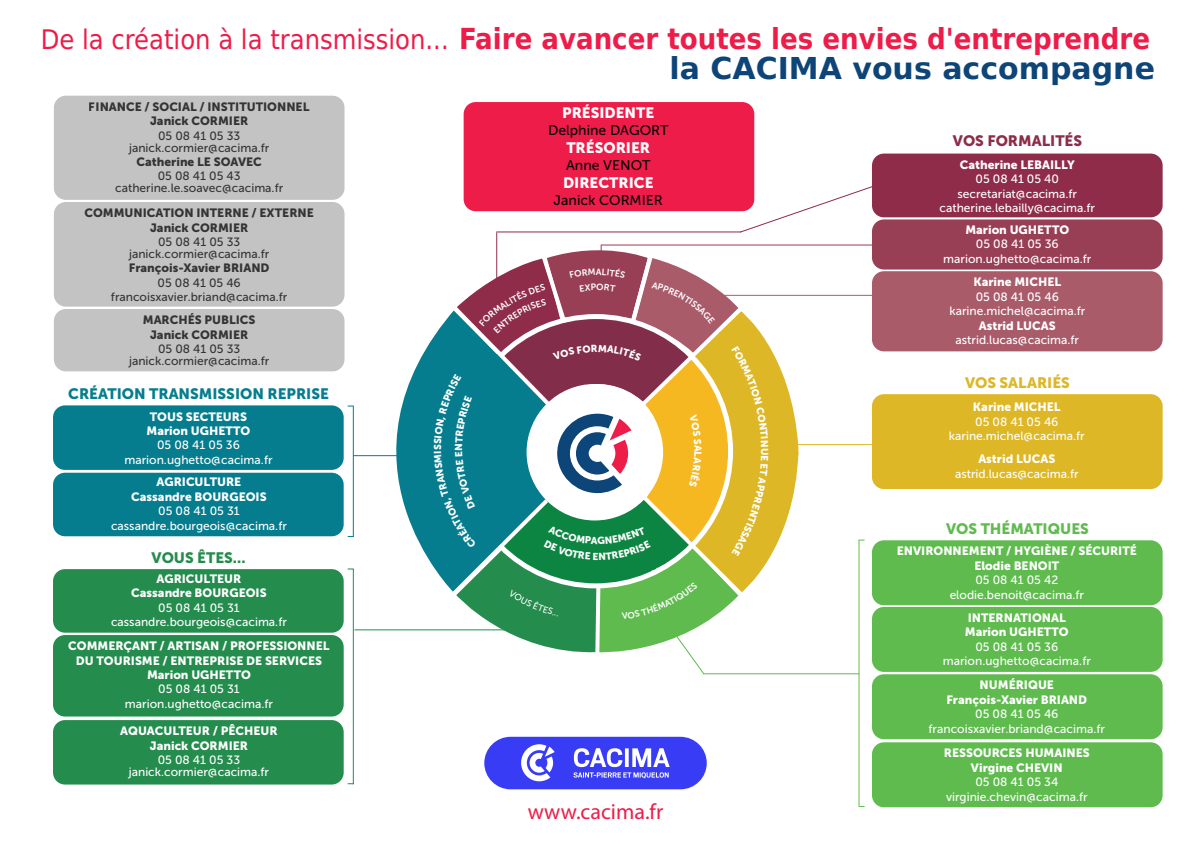
<style>
.page{position:relative;width:1191px;height:842px;background:#fff}
.page>*{position:absolute;margin:0;border:0;box-sizing:border-box;transform-origin:0 0}
.t1{font:700 30px "DejaVu Sans";color:#0e4578}
.t2{font:700 29px "DejaVu Sans Condensed";color:#ed1c49}
.t3{font:22px "Myriad Pro";color:#ed1c49}
.t4{font:15px "Museo Sans 900";color:#fff}
.t5{font:15px "Museo Sans 900";color:#057d8e}
.t6{font:15px "Museo Sans 900";color:#5fbb4e}
.t7{font:15px "Museo Sans 900";color:#8e2c49}
.t8{font:15px "Museo Sans 900";color:#ddb725}
.t9{font:15px "Museo Sans 900";color:#248c4d}
.t10{font:14px "Museo Sans 500";color:#040503}
.t11{font:12px/14.4px "Museo Sans 500";color:#fff;text-align:center}
.t12{font:12px/14.4px "Museo Sans 900";color:#fff;text-align:center}
.t13{font:12px/12px "Museo Sans 500";color:#040503;text-align:center}
.t14{font:12px/14.4px "Museo Sans 900";color:#040503;text-align:center}
.t15{font:10px "Museo Sans 900";color:#fff}
.s1{font-weight:400;font-size:27px}
.s2{font-family:"Museo Sans 500"}
.s3{font-family:"Museo Sans 900"}
</style>
<div class="page">
<svg style="left:323px;top:309px;width:74px;height:284px"></svg>
<div style="left:872px;top:154px;width:290px;height:63px;background:#8e2c49;border-radius:12px"></div>
<div style="left:872px;top:219px;width:290px;height:51px;background:#983f55;border-radius:12px"></div>
<div style="left:872px;top:271px;width:290px;height:80px;background:#a95b6a;border-radius:12px"></div>
<div style="left:872px;top:394px;width:290px;height:95px;background:#ddb725;border-radius:12px"></div>
<div style="left:872px;top:540px;width:290px;height:65px;background:#5fbb4e;border-radius:12px"></div>
<div style="left:872px;top:607px;width:290px;height:65px;background:#5fbb4e;border-radius:12px"></div>
<div style="left:872px;top:674px;width:290px;height:65px;background:#5fbb4e;border-radius:12px"></div>
<div style="left:53px;top:405px;width:291px;height:65px;background:#057d8e;border-radius:12px"></div>
<div style="left:463px;top:102px;width:291px;height:109px;background:#ed1c49;border-radius:12px"></div>
<div style="left:872px;top:742px;width:290px;height:65px;background:#5fbb4e;border-radius:12px"></div>
<div style="left:53px;top:473px;width:291px;height:63px;background:#057d8e;border-radius:12px"></div>
<div style="left:54px;top:96px;width:290px;height:104px;background:#c3c3c3;border-radius:12px"></div>
<div style="left:54px;top:202px;width:290px;height:105px;background:#c3c3c3;border-radius:12px"></div>
<div style="left:54px;top:309px;width:290px;height:62px;background:#c3c3c3;border-radius:12px"></div>
<div style="left:53px;top:569px;width:291px;height:64px;background:#248c4d;border-radius:12px"></div>
<div style="left:53px;top:635px;width:291px;height:81px;background:#248c4d;border-radius:12px"></div>
<div style="left:53px;top:720px;width:291px;height:64px;background:#248c4d;border-radius:12px"></div>
<div style="left:484px;top:737px;width:222px;height:52px;background:#383df5;border-radius:26px"></div>
<svg style="left:573px;top:748px;width:96px;height:30px"></svg>
<svg style="left:521px;top:744px;width:33px;height:37px"></svg>
<hr style="left:353px;top:455px;width:51px;height:1px;background:#057d8e">
<hr style="left:354px;top:629px;width:197px;height:1px;background:#248c4d">
<hr style="left:353px;top:569px;width:1px;height:215px;background:#248c4d">
<hr style="left:858px;top:540px;width:1px;height:266px;background:#63bc4f">
<hr style="left:703px;top:673px;width:156px;height:1px;background:#5fbb4e">
<hr style="left:780px;top:444px;width:124px;height:1px;background:#ddb725">
<hr style="left:717px;top:295px;width:187px;height:1px;background:#a95b6a">
<hr style="left:601px;top:244px;width:303px;height:1px;background:#983f55">
<svg style="left:739px;top:178px;width:155px;height:55px"></svg>
<hr style="left:496px;top:231px;width:245px;height:1px;background:#8e2c49">
<hr style="left:496px;top:232px;width:1px;height:47px;background:#8e2c49">
<hr style="left:353px;top:406px;width:1px;height:131px;background:#057d8e">
<svg style="left:397px;top:241px;width:416px;height:434px"></svg>
<p class="t2" style="left:41px;top:15px;width:1110px"><span class="s1">De la création à la transmission...</span> Faire avancer toutes les envies d'entreprendre</p>
<p class="t1" style="left:669px;top:44px;width:487px">la CACIMA vous accompagne</p>
<p class="t14" style="left:89px;top:99px;width:222px">FINANCE / SOCIAL / INSTITUTIONNEL<br>Janick CORMIER</p>
<p class="t13" style="left:129px;top:130px;width:142px">05 08 41 05 33 janick.cormier@cacima.fr</p>
<p class="t14" style="left:136px;top:155px;width:127px">Catherine LE SOAVEC</p>
<p class="t13" style="left:115px;top:170px;width:170px">05 08 41 05 43 catherine.le.soavec@cacima.fr</p>
<p class="t14" style="left:85px;top:206px;width:231px">COMMUNICATION INTERNE / EXTERNE<br>Janick CORMIER</p>
<p class="t13" style="left:129px;top:236px;width:142px">05 08 41 05 33 janick.cormier@cacima.fr</p>
<p class="t14" style="left:129px;top:261px;width:142px">François-Xavier BRIAND</p>
<p class="t13" style="left:111px;top:275px;width:178px;line-height:14.4px">05 08 41 05 46 francoisxavier.briand@cacima.fr</p>
<p class="t14" style="left:143px;top:313px;width:114px">MARCHÉS PUBLICS<br>Janick CORMIER</p>
<p class="t13" style="left:129px;top:343px;width:142px">05 08 41 05 33 janick.cormier@cacima.fr</p>
<p class="t5" style="left:68px;top:385px;width:262px">CRÉATION TRANSMISSION REPRISE</p>
<p class="t12" style="left:150px;top:409px;width:99px">TOUS SECTEURS</p>
<p class="t12" style="left:146px;top:423px;width:105px">Marion UGHETTO<br><span class="s2">05 08 41 05 36</span></p>
<p class="t11" style="left:124px;top:452px;width:150px">marion.ughetto@cacima.fr</p>
<p class="t12" style="left:131px;top:475px;width:137px">AGRICULTURE<br>Cassandre BOURGEOIS</p>
<p class="t11" style="left:158px;top:504px;width:83px">05 08 41 05 31</p>
<p class="t11" style="left:111px;top:518px;width:177px">cassandre.bourgeois@cacima.fr</p>
<p class="t9" style="left:152px;top:549px;width:95px">VOUS ÊTES...</p>
<p class="t12" style="left:131px;top:571px;width:137px">AGRICULTEUR<br>Cassandre BOURGEOIS</p>
<p class="t11" style="left:158px;top:600px;width:83px">05 08 41 05 31</p>
<p class="t11" style="left:111px;top:615px;width:177px">cassandre.bourgeois@cacima.fr</p>
<p class="t12" style="left:68px;top:639px;width:263px">COMMERÇANT / ARTISAN / PROFESSIONNEL</p>
<p class="t12" style="left:76px;top:653px;width:248px">DU TOURISME / ENTREPRISE DE SERVICES</p>
<p class="t12" style="left:147px;top:667px;width:105px">Marion UGHETTO<br><span class="s2">05 08 41 05 31</span></p>
<p class="t11" style="left:125px;top:696px;width:150px">marion.ughetto@cacima.fr</p>
<p class="t12" style="left:120px;top:724px;width:159px">AQUACULTEUR / PÊCHEUR</p>
<p class="t12" style="left:150px;top:738px;width:100px">Janick CORMIER</p>
<p class="t11" style="left:158px;top:753px;width:84px">05 08 41 05 33</p>
<p class="t11" style="left:129px;top:765px;width:142px">janick.cormier@cacima.fr</p>
<p class="t4" style="left:562px;top:104px;width:94px">PRÉSIDENTE</p>
<p class="t10" style="left:548px;top:123px;width:122px">Delphine DAGORT</p>
<p class="t4" style="left:566px;top:139px;width:85px">TRÉSORIER</p>
<p class="t10" style="left:566px;top:157px;width:86px">Anne VENOT</p>
<p class="t4" style="left:563px;top:174px;width:92px">DIRECTRICE</p>
<p class="t10" style="left:553px;top:192px;width:111px">Janick CORMIER</p>
<p class="t15" style="left:453px;top:451px;width:9px;rotate:-90deg">N</p>
<p class="t15" style="left:770px;top:448px;width:9px;rotate:90deg">U</p>
<p class="t3" style="left:528px;top:798px;width:137px">www.cacima.fr</p>
<p class="t7" style="left:953px;top:132px;width:131px">VOS FORMALITÉS</p>
<p class="t12" style="left:959px;top:157px;width:116px">Catherine LEBAILLY</p>
<p class="t11" style="left:975px;top:172px;width:85px">05 08 41 05 40</p>
<p class="t11" style="left:957px;top:186px;width:121px">secretariat@cacima.fr</p>
<p class="t11" style="left:939px;top:201px;width:157px">catherine.lebailly@cacima.fr</p>
<p class="t12" style="left:965px;top:222px;width:105px">Marion UGHETTO</p>
<p class="t11" style="left:976px;top:237px;width:84px">05 08 41 05 36</p>
<p class="t11" style="left:943px;top:251px;width:150px">marion.ughetto@cacima.fr</p>
<p class="t12" style="left:973px;top:275px;width:89px">Karine MICHEL</p>
<p class="t11" style="left:975px;top:289px;width:85px">05 08 41 05 46</p>
<p class="t11" style="left:949px;top:304px;width:137px">karine.michel@cacima.fr<br><span class="s3">Astrid LUCAS </span>astrid.lucas@cacima.fr</p>
<p class="t8" style="left:965px;top:374px;width:106px">VOS SALARIÉS</p>
<p class="t12" style="left:973px;top:400px;width:89px">Karine MICHEL</p>
<p class="t11" style="left:975px;top:415px;width:85px">05 08 41 05 46</p>
<p class="t11" style="left:949px;top:425px;width:137px;line-height:23px">karine.michel@cacima.fr<br><span class="s3">Astrid LUCAS</span></p>
<p class="t11" style="left:955px;top:466px;width:125px">astrid.lucas@cacima.fr</p>
<p class="t6" style="left:946px;top:520px;width:144px">VOS THÉMATIQUES</p>
<p class="t12" style="left:896px;top:544px;width:241px">ENVIRONNEMENT / HYGIÈNE / SÉCURITÉ</p>
<p class="t12" style="left:974px;top:558px;width:86px">Elodie BENOIT</p>
<p class="t11" style="left:975px;top:573px;width:84px">05 08 41 05 42</p>
<p class="t11" style="left:949px;top:587px;width:136px">elodie.benoit@cacima.fr</p>
<p class="t12" style="left:965px;top:611px;width:105px;text-align:left">INTERNATIONAL<br>Marion UGHETTO</p>
<p class="t11" style="left:975px;top:640px;width:84px">05 08 41 05 36</p>
<p class="t11" style="left:942px;top:654px;width:150px">marion.ughetto@cacima.fr</p>
<p class="t12" style="left:946px;top:678px;width:142px">NUMÉRIQUE<br>François-Xavier BRIAND</p>
<p class="t11" style="left:975px;top:707px;width:85px">05 08 41 05 46</p>
<p class="t11" style="left:928px;top:721px;width:178px">francoisxavier.briand@cacima.fr</p>
<p class="t12" style="left:943px;top:746px;width:147px">RESSOURCES HUMAINES<br>Virgine CHEVIN</p>
<p class="t11" style="left:975px;top:775px;width:84px">05 08 41 05 34</p>
<p class="t11" style="left:946px;top:789px;width:143px">virginie.chevin@cacima.fr</p>
</div>
